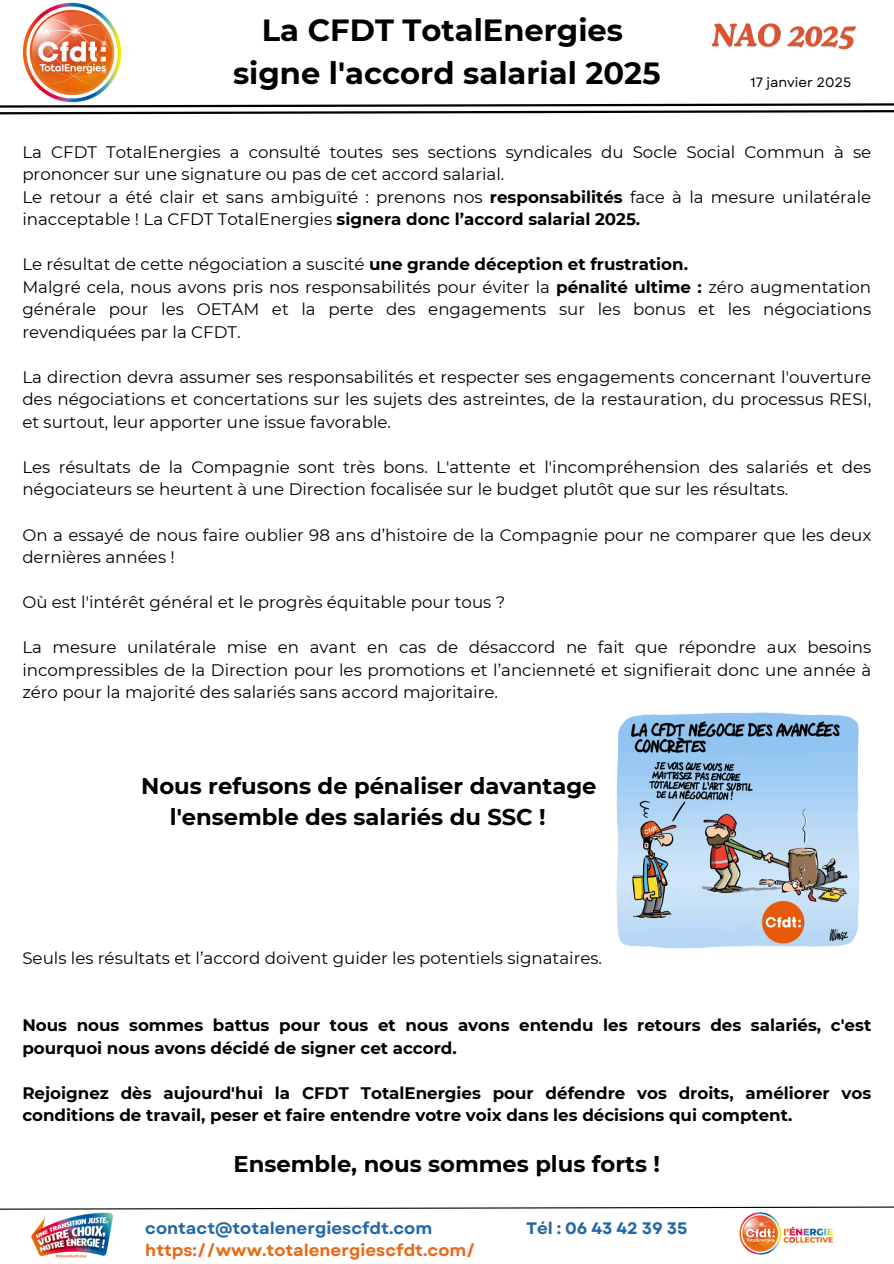
<style>
.page{position:relative;width:894px;height:1264px;background:#fff}
.page>*{position:absolute;margin:0;border:0;box-sizing:border-box;transform-origin:0 0}
.t1{font:700 30.6px/42.8px "Montserrat";color:#000;text-align:center}
.t2{font:700 22.65px/31.5px "Montserrat";color:#000}
.t3{font:16.65px/22.5px "Montserrat";color:#000}
.t4{font:700 16.65px/22.5px "Montserrat";color:#000}
.t5{font:700 16.65px "Garet";color:#2469a7}
.t6{font:700 16.65px "Garet";color:#e56b19}
.t7{font:13.5px "Garet";color:#000}
.s1{font-weight:700}
</style>
<div class="page">
<svg style="left:0;top:103px;width:893px;height:12px"></svg>
<svg style="left:0;top:1206px;width:893px;height:4px"></svg>
<img style="left:20px;top:2px;width:104px;height:103px">
<img style="left:31px;top:1212px;width:83px;height:46px">
<img style="left:737px;top:1209px;width:99px;height:46px">
<img style="left:616px;top:712px;width:244px;height:237px">
<img style="left:711px;top:23px;width:145px;height:27px">
<h2 class="t1" style="left:233px;top:9px;width:429px">La CFDT TotalEnergies signe l'accord salarial 2025</h2>
<p class="t7" style="left:750px;top:72px;width:102px">17 janvier 2025</p>
<p class="t3" style="left:22px;top:141px;width:850px">La CFDT TotalEnergies a consulté toutes ses sections syndicales du Socle Social Commun à se prononcer sur une signature ou pas de cet accord salarial.<br>Le retour a été clair et sans ambiguïté : prenons nos <span class="s1">responsabilités</span> face à la mesure unilatérale inacceptable ! La CFDT TotalEnergies <span class="s1">signera donc l’accord salarial 2025.</span></p>
<p class="t3" style="left:22px;top:253px;width:850px">Le résultat de cette négociation a suscité <span class="s1">une grande déception et frustration.<br></span>Malgré cela, nous avons pris nos responsabilités pour éviter la <span class="s1">pénalité ultime :</span> zéro augmentation générale pour les OETAM et la perte des engagements sur les bonus et les négociations revendiquées par la CFDT.</p>
<p class="t3" style="left:22px;top:366px;width:850px;text-align:justify">La direction devra assumer ses responsabilités et respecter ses engagements concernant l'ouverture des négociations et concertations sur les sujets des astreintes, de la restauration, du processus RESI, et surtout, leur apporter une issue favorable.</p>
<h5 class="t3" style="left:22px;top:456px;width:850px">Les résultats de la Compagnie sont très bons. L'attente et l'incompréhension des salariés et des négociateurs se heurtent à une Direction focalisée sur le budget plutôt que sur les résultats.</h5>
<h5 class="t3" style="left:22px;top:523px;width:850px">On a essayé de nous faire oublier 98 ans d’histoire de la Compagnie pour ne comparer que les deux dernières années !</h5>
<h5 class="t3" style="left:22px;top:591px;width:484px">Où est l'intérêt général et le progrès équitable pour tous ?</h5>
<h5 class="t3" style="left:22px;top:636px;width:850px;text-align:justify">La mesure unilatérale mise en avant en cas de désaccord ne fait que répondre aux besoins incompressibles de la Direction pour les promotions et l’ancienneté et signifierait donc une année à zéro pour la majorité des salariés sans accord majoritaire.</h5>
<h5 class="t2" style="left:170px;top:770px;width:428px;text-indent:-29px">Nous refusons de pénaliser davantage l'ensemble des salariés du SSC !</h5>
<h5 class="t3" style="left:22px;top:946px;width:581px">Seuls les résultats et l’accord doivent guider les potentiels signataires.</h5>
<h5 class="t4" style="left:22px;top:1014px;width:850px">Nous nous sommes battus pour tous et nous avons entendu les retours des salariés, c'est pourquoi nous avons décidé de signer cet accord.</h5>
<h3 class="t4" style="left:22px;top:1081px;width:850px">Rejoignez dès aujourd'hui la CFDT TotalEnergies pour défendre vos droits, améliorer vos conditions de travail, peser et faire entendre votre voix dans les décisions qui comptent.</h3>
<h5 class="t2" style="left:233px;top:1148px;width:428px">Ensemble, nous sommes plus forts !</h5>
<h4 class="t5" style="left:145px;top:1215px;width:288px">contact@totalenergiescfdt.com</h4>
<h4 class="t5" style="left:526px;top:1215px;width:163px">Tél : 06 43 42 39 35</h4>
<h4 class="t6" style="left:145px;top:1238px;width:332px">https://www.totalenergiescfdt.com/</h4>
</div>
